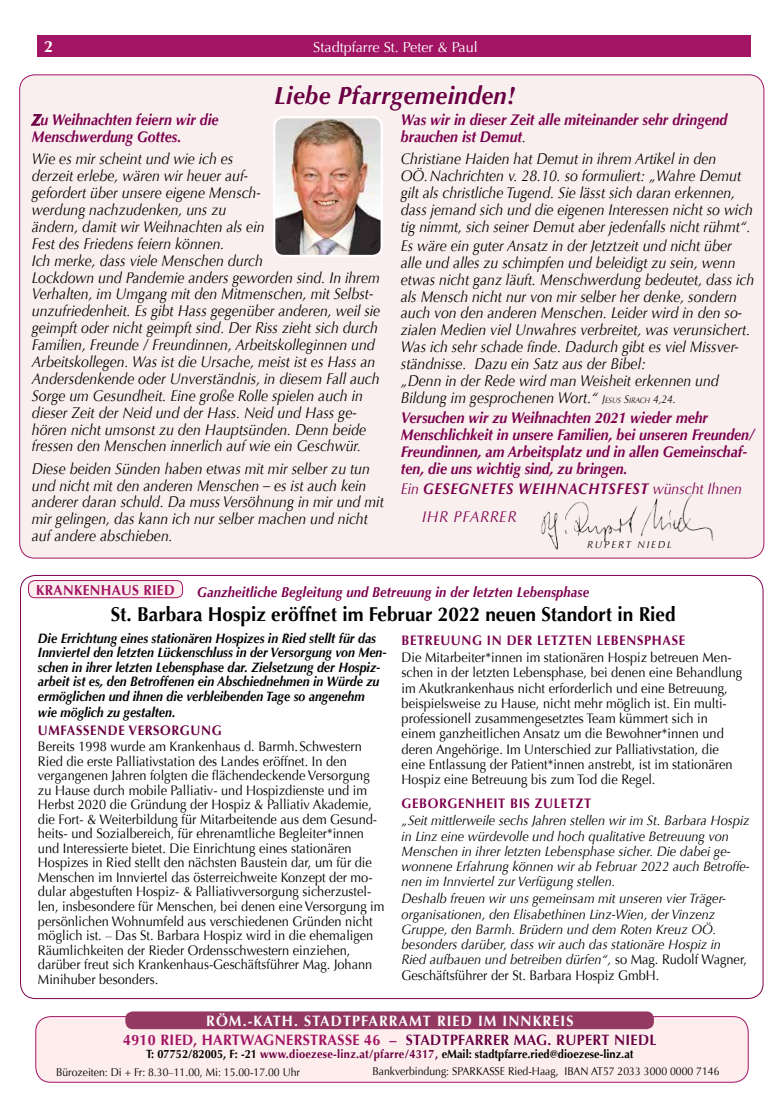
<style>
.page{position:relative;width:784px;height:1117px;background:#fff}
.page>*{position:absolute;margin:0;border:0;box-sizing:border-box;transform-origin:0 0}
.t1{font:italic 700 25px "Optima";letter-spacing:.01em;color:#6c0042;scale:.95 1}
.t2{font:700 20px "Optima";color:#000;scale:.95 1}
.t3{font:700 16.25px "Optima";color:#fff}
.t4{font:italic 15.62px/16.9px "Optima";color:#000;scale:.9 1}
.t5{font:italic 700 15.62px/16.9px "Optima";color:#7c014e;scale:.9 1}
.t6{font:italic 15.62px/27.5px "Optima";letter-spacing:.05em;color:#7c014e;scale:.9 1}
.t7{font:700 15px/18.8px "Optima";letter-spacing:.025em;color:#fff;text-align:center;scale:.95 1}
.t8{font:italic 700 14.38px "Optima";letter-spacing:.01em;color:#7c014e;scale:.9 1}
.t9{font:14.38px "Optima";color:#fff}
.t10{font:700 14.38px "Optima";letter-spacing:.025em;color:#a21464;scale:.95 1}
.t11{font:13.75px/14.5px "Optima";color:#000;scale:.93 1}
.t12{font:italic 13.75px/15.2px "Optima";color:#000;scale:.93 1}
.t13{font:italic 700 13.75px/14.5px "Optima";color:#000;scale:.9 1}
.t14{font:700 13.75px "Optima";letter-spacing:.05em;color:#7c014e;scale:.93 1}
.t15{font:700 13.75px "Optima";letter-spacing:.05em;color:#6c0042;scale:.93 1}
.t16{font:700 11.88px "Optima";color:#000;scale:.93 1}
.t17{font:11.25px "Optima";color:#000;scale:.93 1}
.t18{font:italic 10px "Optima";letter-spacing:.2em;color:#000;scale:.95 1}
.s1{color:#6c0042}
.s2{font-weight:400;color:#000}
.s3{font-size:11.25px}
.s4{font-size:7.88px}
.s5{font-size:12.5px}
.s6{font-weight:700}
.s7{font-style:normal}
.s8{color:#a21464}
</style>
<div class="page">
<div style="left:37px;top:35px;width:712px;height:22px;background:#a21464"></div>
<div style="left:36px;top:1016px;width:711px;height:65px;background:#fdeded;border-radius:15px"></div>
<div style="left:35px;top:1016px;width:713px;height:66px;border:1px solid #a21464;border-radius:15px"></div>
<div style="left:125px;top:1011px;width:528px;height:17px;background:#943962;border-radius:8px"></div>
<svg style="left:405px;top:1018px;width:251px;height:27px"></svg>
<div style="left:29px;top:580px;width:153px;height:17px;background:#fdeded;border-radius:6px"></div>
<div style="left:28px;top:580px;width:155px;height:17px;border:1px solid #a21464;border-radius:6px"></div>
<div style="left:20px;top:75px;width:743px;height:483px;background:#faefef;border-radius:15px"></div>
<svg style="left:275px;top:84px;width:240px;height:27px"></svg>
<img style="left:541px;top:494px;width:173px;height:56px">
<img style="left:276px;top:119px;width:103px;height:135px">
<div style="left:273px;top:116px;width:109px;height:141px;border:2px solid #fff;border-radius:9px"></div>
<svg style="left:31px;top:114px;width:11px;height:11px"></svg>
<p class="t3" style="left:44px;top:37px;width:11px">2</p>
<p class="t9" style="left:313px;top:39px;width:166px">Stadtpfarre St. Peter &amp; Paul</p>
<h1 class="t1" style="left:274px;top:80px;width:255px">Liebe Pfarrgemeinden!</h1>
<p class="t5" style="left:32px;top:111px;width:209px"><span class="s1">Z</span>u Weihnachten feiern wir die<br>Menschwerdung Gottes.</p>
<p class="t4" style="left:32px;top:151px;width:388px">Wie es mir scheint und wie ich es<br>derzeit erlebe, wären wir heuer auf-<br>gefordert über unsere eigene Mensch-<br>werdung nachzudenken, uns zu<br>ändern, damit wir Weihnachten als ein<br>Fest des Friedens feiern können.<br>Ich merke, dass viele Menschen durch<br>Lockdown und Pandemie anders geworden sind. In ihrem Verhalten, im Umgang mit den Mitmenschen, mit Selbst&shy;unzufriedenheit. Es gibt Hass gegenüber anderen, weil sie geimpft oder nicht geimpft sind. Der Riss zieht sich durch Familien, Freunde / Freundinnen, Arbeitskolleginnen und Arbeitskollegen. Was ist die Ursache, meist ist es Hass an Andersdenkende oder Unverständnis, in diesem Fall auch Sorge um Gesundheit. Eine große Rolle spielen auch in dieser Zeit der Neid und der Hass. Neid und Hass ge&shy;hören nicht umsonst zu den Hauptsünden. Denn beide fressen den Menschen innerlich auf wie ein Geschwür.</p>
<p class="t4" style="left:32px;top:460px;width:392px">Diese beiden Sünden haben etwas mit mir selber zu tun und nicht mit den anderen Menschen – es ist auch kein anderer daran schuld. Da muss Versöhnung in mir und mit mir gelingen, das kann ich nur selber machen und nicht auf andere abschieben.</p>
<p class="t5" style="left:400px;top:111px;width:364px">Was wir in dieser Zeit alle miteinander sehr dringend brauchen ist Demut<span class="s2">.</span></p>
<p class="t4" style="left:400px;top:151px;width:392px">Christiane Haiden hat Demut in ihrem Artikel in den OÖ.Nachrichten v. 28.10. so formuliert: „Wahre Demut gilt als christliche Tugend. Sie lässt sich daran erkennen, dass jemand sich und die eigenen Interessen nicht so wich tig nimmt, sich seiner Demut aber jedenfalls nicht rühmt“.</p>
<p class="t4" style="left:400px;top:237px;width:394px">Es wäre ein guter Ansatz in der Jetztzeit und nicht über alle und alles zu schimpfen und beleidigt zu sein, wenn etwas nicht ganz läuft. Menschwerdung bedeutet, dass ich als Mensch nicht nur von mir selber her denke, sondern auch von den anderen Menschen. Leider wird in den so&shy;zialen Medien viel Unwahres verbreitet, was verunsichert.<br>Was ich sehr schade finde. Dadurch gibt es viel Missver&shy;ständnisse. Dazu ein Satz aus der Bibel:<br>„Denn in der Rede wird man Weisheit erkennen und Bildung im gesprochenen Wort.“ <span class="s3">J</span><span class="s4">ESUS</span> <span class="s3">S</span><span class="s4">IRACH</span> <span class="s3">4,24</span><span class="s5">.</span></p>
<p class="t5" style="left:400px;top:409px;width:394px">Versuchen wir zu Weihnachten 2021 wieder mehr Menschlichkeit in unsere Familien, bei unseren Freunden/ Freundinnen, am Arbeitsplatz und in allen Gemeinschaf&shy;ten, die uns wichtig sind, zu bringen.</p>
<p class="t6" style="left:422px;top:475px;width:356px;text-indent:-21px">Ein <span class="s6">GESEGNETES WEIHNACHTSFEST</span> wünscht Ihnen<br>IHR PFARRER</p>
<p class="t18" style="left:587px;top:538px;width:90px">RUPERT NIEDL</p>
<p class="t10" style="left:36px;top:581px;width:147px">KRANKENHAUS RIED</p>
<p class="t8" style="left:197px;top:584px;width:437px">Ganzheitliche Begleitung und Betreuung in der letzten Lebensphase</p>
<p class="t2" style="left:111px;top:602px;width:595px">St. Barbara Hospiz eröffnet im Februar 2022 neuen Standort in Ried</p>
<p class="t13" style="left:38px;top:630px;width:388px">Die Errichtung eines stationären Hospizes in Ried stellt für das Innviertel den letzten Lückenschluss in der Versorgung von Men&shy;schen in ihrer letzten Lebensphase dar. Zielsetzung der Hospiz&shy;arbeit ist es, den Betroffenen ein Abschiednehmen in Würde zu ermöglichen und ihnen die verbleibenden Tage so angenehm</p>
<p class="t13" style="left:38px;top:705px;width:154px">wie möglich zu gestalten.</p>
<p class="t15" style="left:38px;top:722px;width:199px">UMFASSENDE VERSORGUNG</p>
<p class="t11" style="left:38px;top:739px;width:374px">Bereits 1998 wurde am Krankenhaus d. Barmh.Schwestern Ried die erste Palliativstation des Landes eröffnet. In den vergangenen Jahren folgten die flächendeckende Versorgung zu Hause durch mobile Palliativ- und Hospizdienste und im Herbst 2020 die Gründung der Hospiz &amp; Palliativ Akademie, die Fort- &amp; Weiterbildung für Mitarbeitende aus dem Gesund&shy;heits- und Sozialbereich, für ehrenamtliche Begleiter*innen und Interessierte bietet. Die Einrichtung eines stationären Hospizes in Ried stellt den nächsten Baustein dar, um für die Menschen im Innviertel das österreichweite Konzept der mo&shy;dular abgestuften Hospiz- &amp; Palliativversorgung sicherzustel&shy;len, insbesondere für Menschen, bei denen eine Versorgung im persönlichen Wohnumfeld aus verschiedenen Gründen nicht möglich ist. – Das St. Barbara Hospiz wird in die ehemaligen Räumlichkeiten der Rieder Ordensschwestern einziehen, darüber freut sich Krankenhaus-Geschäftsführer Mag. Johann Minihuber besonders.</p>
<p class="t14" style="left:401px;top:632px;width:306px">BETREUUNG IN DER LETZTEN LEBENSPHASE</p>
<p class="t11" style="left:401px;top:649px;width:367px;line-height:15.2px">Die Mitarbeiter*innen im stationären Hospiz betreuen Men&shy;schen in der letzten Lebensphase, bei denen eine Behandlung im Akutkrankenhaus nicht erforderlich und eine Betreuung, beispielsweise zu Hause, nicht mehr möglich ist. Ein multi&shy;professionell zusammengesetztes Team kümmert sich in einem ganzheitlichen Ansatz um die Bewohner*innen und deren Angehörige. Im Unterschied zur Palliativstation, die eine Entlassung der Patient*innen anstrebt, ist im stationären Hospiz eine Betreuung bis zum Tod die Regel.</p>
<p class="t14" style="left:401px;top:795px;width:205px">GEBORGENHEIT BIS ZULETZT</p>
<p class="t12" style="left:401px;top:813px;width:375px">„Seit mittlerweile sechs Jahren stellen wir im St. Barbara Hospiz in Linz eine würdevolle und hoch qualitative Betreuung von Menschen in ihrer letzten Lebensphase sicher. Die dabei ge&shy;wonnene Erfahrung können wir ab Februar 2022 auch Betroffe&shy;nen im Innviertel zur Verfügung stellen.</p>
<p class="t12" style="left:401px;top:891px;width:372px">Deshalb freuen wir uns gemeinsam mit unseren vier Träger&shy;organisationen, den Elisabethinen Linz-Wien, der Vinzenz Gruppe, den Barmh. Brüdern und dem Roten Kreuz OÖ. besonders darüber, dass wir auch das stationäre Hospiz in Ried aufbauen und betreiben dürfen“, <span class="s7">so Mag. Rudolf Wagner, Geschäftsführer der St. Barbara Hospiz GmbH.</span></p>
<p class="t7" style="left:123px;top:1011px;width:563px">RÖM.-KATH. STADTPFARRAMT RIED IM INNKREIS<br><span class="s8">4910 RIED, HARTWAGNERSTRASSE 46 –</span> <span class="s1">STADTPFARRER MAG. RUPERT NIEDL</span></p>
<p class="t16" style="left:146px;top:1047px;width:525px">T: 07752/82005, F: -21 <span class="s1">www.dioezese-linz.at/pfarre/4317,</span> eMail: stadtpfarre.ried@dioezese-linz.at</p>
<p class="t17" style="left:56px;top:1064px;width:264px">Bürozeiten: Di + Fr: 8.30–11.00, Mi: 15.00-17.00 Uhr</p>
<p class="t17" style="left:372px;top:1063px;width:374px">Bankverbindung: SPARKASSE Ried-Haag, IBAN AT57 2033 3000 0000 7146</p>
</div>
